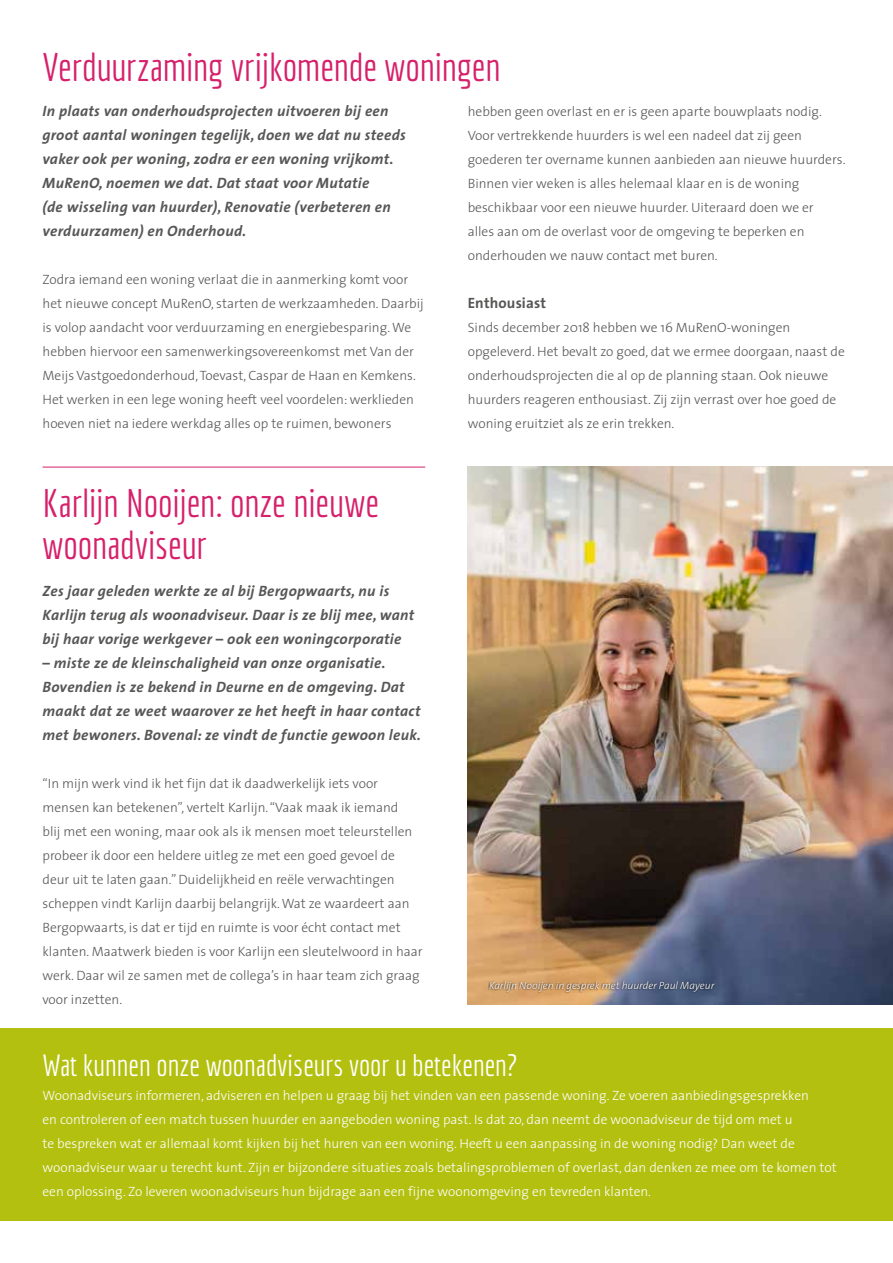
<style>
.page{position:relative;width:893px;height:1263px;background:#fff}
.page>*{position:absolute;margin:0;border:0;box-sizing:border-box;transform-origin:0 0}
.t1{font:39px/42px "Economica";letter-spacing:-.005em;color:#d6206b}
.t2{font:30px "Economica";color:#fff}
.t3{font:italic 700 15px/24px "The Sans";letter-spacing:.02em;color:#575756}
.t4{font:700 15px "The Sans";letter-spacing:.01em;color:#575756}
.t5{font:300 13.5px/24px "The Sans";color:#575756}
.t6{font:300 13.5px/24px "The Sans";color:#fff}
.t7{font:italic 300 10.5px "The Sans";letter-spacing:-.005em;color:#fff}
</style>
<div class="page">
<div style="left:0;top:1028px;width:893px;height:192px;background:#b3c010"></div>
<img style="left:468px;top:467px;width:425px;height:537px">
<div style="left:488px;top:980px;width:229px;height:13px;background:#000;opacity:.85"></div>
<hr style="left:43px;top:467px;width:382px;height:1px;background:#d6206b">
<h1 class="t1" style="left:43px;top:46px;width:459px">Verduurzaming vrijkomende woningen</h1>
<p class="t3" style="left:43px;top:99px;width:365px">In plaats van onderhoudsprojecten uitvoeren bij een groot aantal woningen tegelijk, doen we dat nu steeds vaker ook per woning, zodra er een woning vrijkomt.<br>MuRenO, noemen we dat. Dat staat voor Mutatie<br>(de wisseling van huurder), Renovatie (verbeteren en verduurzamen) en Onderhoud.</p>
<p class="t5" style="left:43px;top:267px;width:383px">Zodra iemand een woning verlaat die in aanmerking komt voor het nieuwe concept MuRenO, starten de werkzaamheden. Daarbij is volop aandacht voor verduurzaming en energiebesparing. We hebben hiervoor een samenwerkingsovereenkomst met Van der Meijs Vastgoedonderhoud, Toevast, Caspar de Haan en Kemkens.<br>Het werken in een lege woning heeft veel voordelen: werklieden hoeven niet na iedere werkdag alles op te ruimen, bewoners</p>
<h1 class="t1" style="left:43px;top:482px;width:338px">Karlijn Nooijen: onze nieuwe woonadviseur</h1>
<p class="t3" style="left:43px;top:579px;width:373px">Zes jaar geleden werkte ze al bij Bergopwaarts, nu is<br>Karlijn terug als woonadviseur. Daar is ze blij mee, want bij haar vorige werkgever – ook een woningcorporatie</p>
<p class="t3" style="left:43px;top:651px;width:380px">– miste ze de kleinschaligheid van onze organisatie.<br>Bovendien is ze bekend in Deurne en de omgeving. Dat maakt dat ze weet waarover ze het heeft in haar contact met bewoners. Bovenal: ze vindt de functie gewoon leuk.</p>
<p class="t5" style="left:43px;top:771px;width:382px">“In mijn werk vind ik het fijn dat ik daadwerkelijk iets voor mensen kan betekenen”, vertelt Karlijn. “Vaak maak ik iemand<br>blij met een woning, maar ook als ik mensen moet teleurstellen probeer ik door een heldere uitleg ze met een goed gevoel de deur uit te laten gaan.” Duidelijkheid en reële verwachtingen scheppen vindt Karlijn daarbij belangrijk. Wat ze waardeert aan Bergopwaarts, is dat er tijd en ruimte is voor écht contact met klanten. Maatwerk bieden is voor Karlijn een sleutelwoord in haar werk. Daar wil ze samen met de collega’s in haar team zich graag voor inzetten.</p>
<p class="t5" style="left:468px;top:99px;width:379px">hebben geen overlast en er is geen aparte bouwplaats nodig.<br>Voor vertrekkende huurders is wel een nadeel dat zij geen goederen ter overname kunnen aanbieden aan nieuwe huurders.<br>Binnen vier weken is alles helemaal klaar en is de woning beschikbaar voor een nieuwe huurder. Uiteraard doen we er<br>alles aan om de overlast voor de omgeving te beperken en onderhouden we nauw contact met buren.</p>
<p class="t4" style="left:468px;top:291px;width:80px">Enthousiast</p>
<p class="t5" style="left:468px;top:315px;width:379px">Sinds december 2018 hebben we 16 MuRenO-woningen opgeleverd. Het bevalt zo goed, dat we ermee doorgaan, naast de onderhoudsprojecten die al op de planning staan. Ook nieuwe huurders reageren enthousiast. Zij zijn verrast over hoe goed de woning eruitziet als ze erin trekken.</p>
<p class="t7" style="left:489px;top:977px;width:227px">Karlijn Nooijen in gesprek met huurder Paul Mayeur</p>
<h2 class="t2" style="left:43px;top:1049px;width:476px">Wat kunnen onze woonadviseurs voor u betekenen?</h2>
<p class="t6" style="left:43px;top:1083px;width:796px">Woonadviseurs informeren, adviseren en helpen u graag bij het vinden van een passende woning. Ze voeren aanbiedingsgesprekken<br>en controleren of een match tussen huurder en aangeboden woning past. Is dat zo, dan neemt de woonadviseur de tijd om met u<br>te bespreken wat er allemaal komt kijken bij het huren van een woning. Heeft u een aanpassing in de woning nodig? Dan weet de woonadviseur waar u terecht kunt. Zijn er bijzondere situaties zoals betalingsproblemen of overlast, dan denken ze mee om te komen tot een oplossing. Zo leveren woonadviseurs hun bijdrage aan een fijne woonomgeving en tevreden klanten.</p>
</div>
